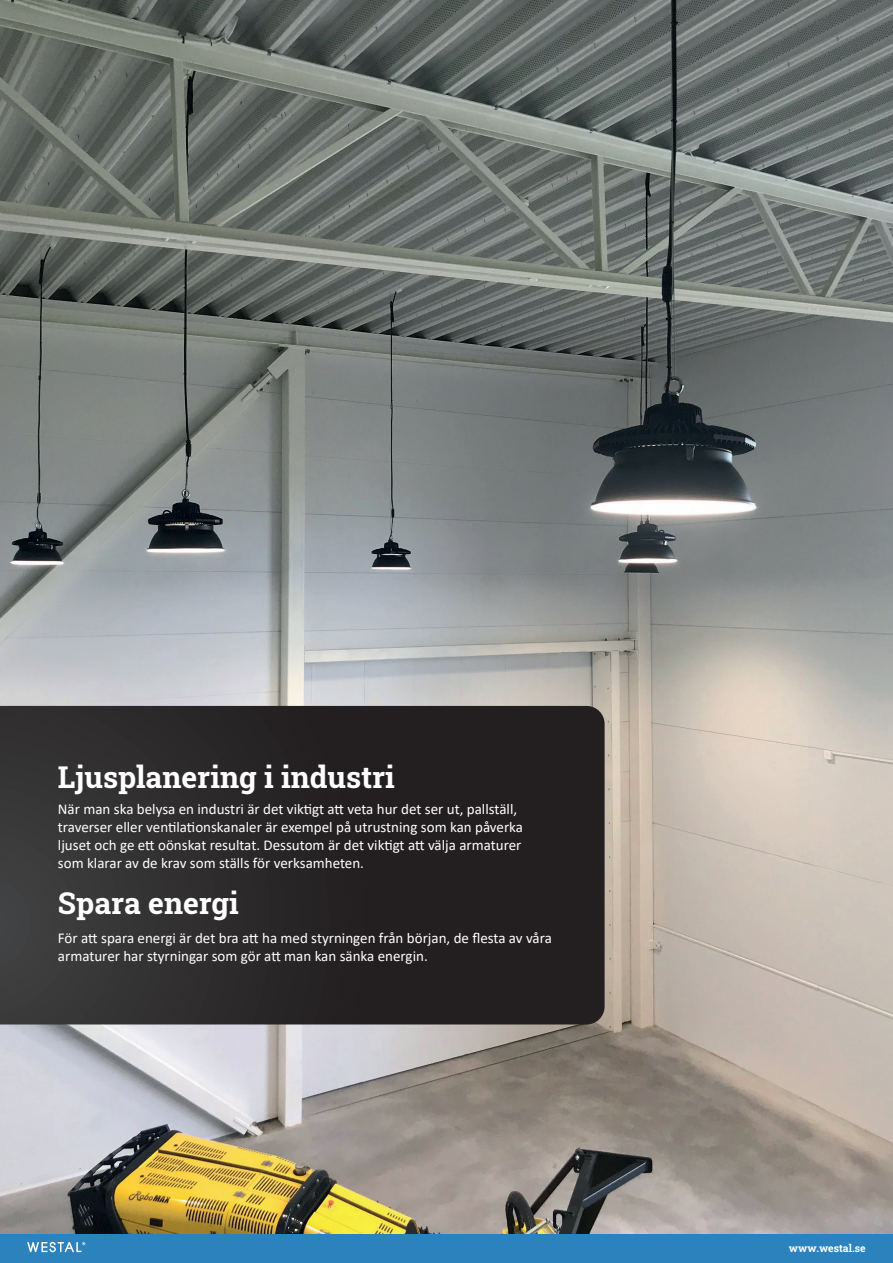
<style>
.page{position:relative;width:893px;height:1263px;background:#fff}
.page>*{position:absolute;margin:0;border:0;box-sizing:border-box;transform-origin:0 0}
.t1{font:700 30px "Roboto Slab";color:#fff}
.t2{font:15px/18px "Calibri";color:#fff}
.t3{font:700 10.5px "Roboto Slab";color:#fff}
</style>
<div class="page">
<div style="left:0;top:1231px;width:893px;height:32px;background:#2c82bc"></div>
<svg style="left:27px;top:1242px;width:58px;height:10px"></svg>
<img style="left:0;top:0;width:893px;height:1233px">
<svg style="left:0;top:706px;width:605px;height:318px;background:#2a2728"></svg>
<h1 class="t1" style="left:58px;top:757px;width:338px">Ljusplanering i industri</h1>
<p class="t2" style="left:58px;top:799px;width:467px">När man ska belysa en industri är det viktigt att veta hur det ser ut, pallställ, traverser eller ventilationskanaler är exempel på utrustning som kan påverka ljuset och ge ett oönskat resultat. Dessutom är det viktigt att välja armaturer som klarar av de krav som ställs för verksamheten.</p>
<h1 class="t1" style="left:58px;top:883px;width:182px">Spara energi</h1>
<p class="t2" style="left:58px;top:928px;width:495px">För att spara energi är det bra att ha med styrningen från början, de flesta av våra armaturer har styrningar som gör att man kan sänka energin.</p>
<p class="t3" style="left:789px;top:1240px;width:78px">www.westal.se</p>
</div>
